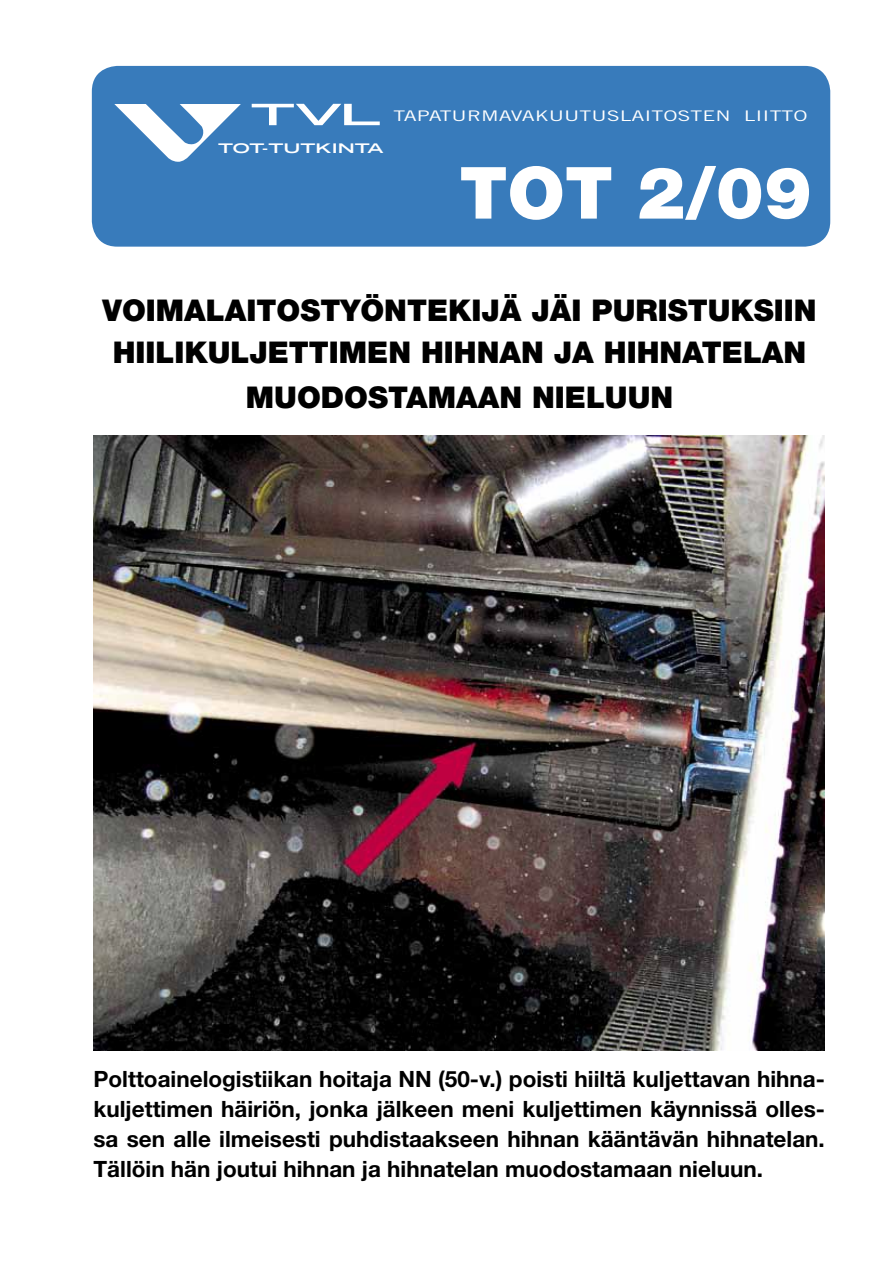
<style>
.page{position:relative;width:893px;height:1263px;background:#fff}
.page>*{position:absolute;margin:0;border:0;box-sizing:border-box;transform-origin:0 0}
.t1{font:900 72px "Helvetica Neue";color:#fff}
.t2{font:900 30px/42px "Helvetica Neue";color:#000;text-align:center}
.t3{font:700 22.5px/30px "Helvetica Neue";color:#000;text-align:justify}
.t4{font:14.7px "Trade Gothic";color:#fff;scale:1.45 1}
.t5{font:700 expanded 13.2px "Trade Gothic LH";color:#fff;scale:1.37 1}
.s1{font-family:"Trade Gothic LH";font-weight:700;font-stretch:expanded;font-size:29.4px}
</style>
<div class="page">
<div style="left:92px;top:66px;width:738px;height:181px;background:#387bbb;border-radius:26px"></div>
<svg style="left:114px;top:104px;width:127px;height:58px"></svg>
<img style="left:94px;top:436px;width:731px;height:614px">
<p class="t4" style="left:251px;top:107px;width:386px"><span class="s1">TVL</span> TAPATURMAVAKUUTUSLAITOSTEN LIITTO</p>
<p class="t5" style="left:218px;top:140px;width:122px">TOT-TUTKINTA</p>
<h1 class="t1" style="left:459px;top:150px;width:354px">TOT 2/09</h1>
<h2 class="t2" style="left:103px;top:290px;width:716px">VOIMALAITOSTYÖNTEKIJÄ JÄI PURISTUKSIIN<br>HIILIKULJETTIMEN HIHNAN JA HIHNATELAN</h2>
<h2 class="t2" style="left:246px;top:377px;width:429px">MUODOSTAMAAN NIELUUN</h2>
<p class="t3" style="left:94px;top:1063px;width:733px">Polttoainelogistiikan hoitaja NN (50-v.) poisti hiiltä kuljettavan hihna&shy;kuljettimen häiriön, jonka jälkeen meni kuljettimen käynnissä olles&shy;sa sen alle ilmeisesti puhdistaakseen hihnan kääntävän hihnatelan.<br>Tällöin hän joutui hihnan ja hihnatelan muodostamaan nieluun.</p>
</div>
